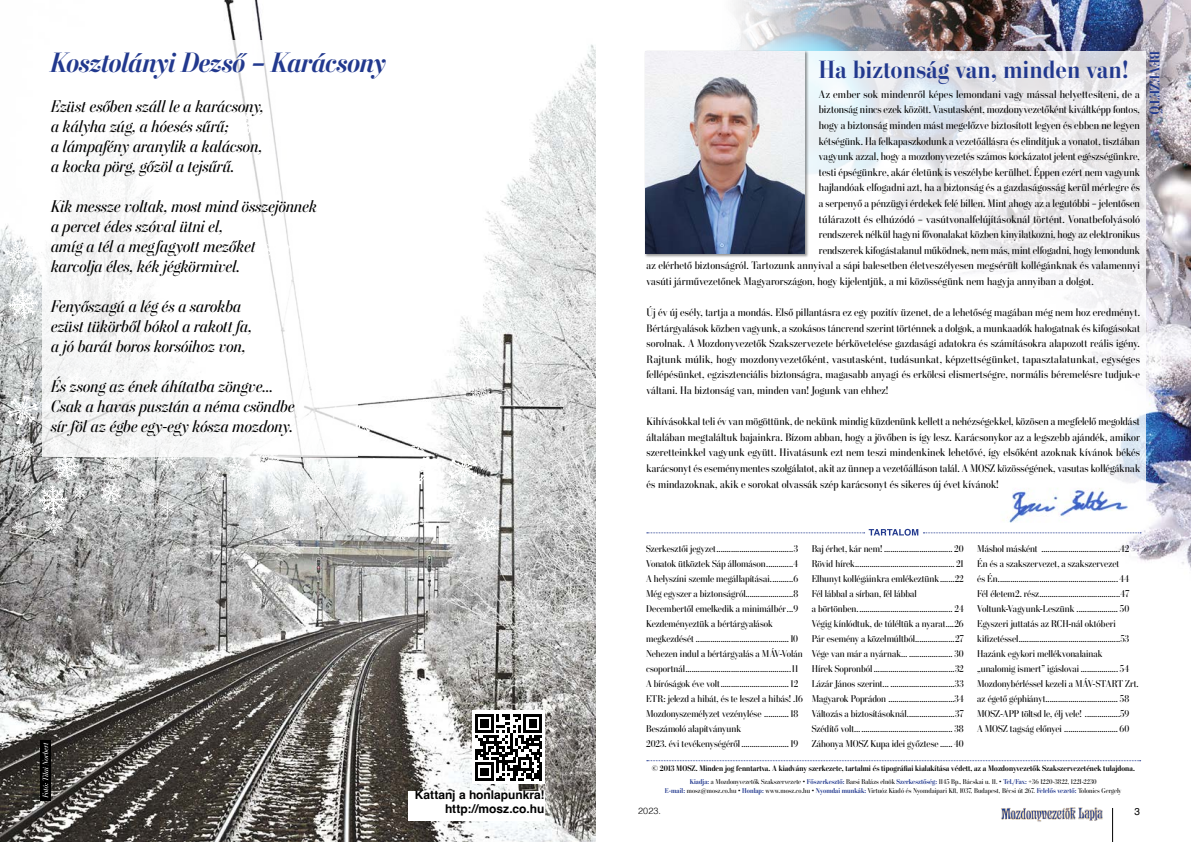
<style>
.page{position:relative;width:1191px;height:842px;background:#fff}
.page>*{position:absolute;margin:0;border:0;box-sizing:border-box;transform-origin:0 0}
.t1{font:italic 700 28px "Stilson Display M";letter-spacing:.005em;color:#22398e}
.t2{font:700 25px "Stilson Display M";letter-spacing:.025em;color:#22398e}
.t3{font:italic 17px/20px "Stilson Display M";letter-spacing:.01em;color:#000}
.t4{font:700 14px "Stilson Display M";letter-spacing:.005em;color:#22398e}
.t5{font:700 12px/14.4px "Helvetica";color:#000;text-align:right}
.t6{font:11px/15.6px "Stilson Display M";letter-spacing:.005em;color:#000;text-align:justify}
.t7{font:10px "Helvetica";color:#000}
.t8{font:9.9px/15px "Stilson Display M";color:#000}
.t9{font:300 9px "Helvetica";color:#000}
.t10{font:700 8px "Stilson Display M";letter-spacing:.01em;color:#000}
.t11{font:7px/9px "Stilson Display M";letter-spacing:.01em;color:#000;text-align:center}
.s1{font-weight:700;color:#22398e}
</style>
<div class="page">
<hr style="left:1112px;top:808px;width:1px;height:34px;background:#000">
<img style="left:1001px;top:807px;width:102px;height:15px">
<img style="left:734px;top:0;width:457px;height:568px">
<svg style="left:734px;top:51px;width:411px;height:452px"></svg>
<img style="left:0;top:0;width:595px;height:842px">
<svg style="left:374px;top:82px;width:5px;height:5px"></svg>
<svg style="left:434px;top:119px;width:6px;height:7px"></svg>
<svg style="left:361px;top:136px;width:7px;height:7px"></svg>
<svg style="left:40px;top:69px;width:3px;height:12px"></svg>
<svg style="left:469px;top:87px;width:16px;height:16px"></svg>
<svg style="left:4px;top:158px;width:504px;height:385px"></svg>
<img style="left:1000px;top:488px;width:134px;height:34px">
<svg style="left:647px;top:760px;width:493px;height:1px"></svg>
<div style="left:644px;top:50px;width:164px;height:208px;background:#000;opacity:.41"></div>
<img style="left:645px;top:51px;width:159px;height:203px">
<div style="left:472px;top:710px;width:72px;height:74px;background:#fff"></div>
<svg style="left:475px;top:714px;width:67px;height:67px"></svg>
<div style="left:408px;top:791px;width:136px;height:30px;background:#fff"></div>
<div style="left:43px;top:40px;width:315px;height:416px;background:#fff"></div>
<svg style="left:40px;top:740px;width:11px;height:60px"></svg>
<svg style="left:43px;top:742px;width:5px;height:56px"></svg>
<svg style="left:647px;top:529px;width:494px;height:7px"></svg>
<h1 class="t1" style="left:51px;top:46px;width:337px">Kosztolányi Dezső – Karácsony</h1>
<h3 class="t3" style="left:51px;top:96px;width:214px">Ezüst esőben száll le a karácsony, a kályha zúg, a hóesés sűrű;<br>a lámpafény aranylik a kalácson, a kocka pörg, gőzöl a tejsűrű.</h3>
<h3 class="t3" style="left:51px;top:196px;width:267px">Kik messze voltak, most mind összejönnek a percet édes szóval ütni el,<br>amíg a tél a megfagyott mezőket<br>karcolja éles, kék jégkörmivel.</h3>
<h3 class="t3" style="left:51px;top:296px;width:202px">Fenyőszagú a lég és a sarokba ezüst tükörből bókol a rakott fa, a jó barát boros korsóihoz von,</h3>
<h3 class="t3" style="left:51px;top:376px;width:245px">És zsong az ének áhítatba zöngve…<br>Csak a havas pusztán a néma csöndbe sír föl az égbe egy-egy kósza mozdony.</h3>
<p class="t5" style="left:415px;top:789px;width:131px">Kattanj a honlapunkra! http://mosz.co.hu</p>
<h2 class="t2" style="left:819px;top:55px;width:311px">Ha biztonság van, minden van!</h2>
<p class="t6" style="left:819px;top:86px;width:322px">Az ember sok mindenről képes lemondani vagy mással helyettesíteni, de a</p>
<p class="t6" style="left:819px;top:102px;width:322px">biztonság nincs ezek között. Vasutasként, mozdonyvezetőként kiváltképp fontos,</p>
<p class="t6" style="left:819px;top:118px;width:322px">hogy a biztonság minden mást megelőzve biztosított legyen és ebben ne legyen</p>
<p class="t6" style="left:819px;top:133px;width:322px">kétségünk. Ha felkapaszkodunk a vezetőállásra és elindítjuk a vonatot, tisztában</p>
<p class="t6" style="left:819px;top:149px;width:322px">vagyunk azzal, hogy a mozdonyvezetés számos kockázatot jelent egészségünkre,</p>
<p class="t6" style="left:819px;top:164px;width:322px">testi épségünkre, akár életünk is veszélybe kerülhet. Éppen ezért nem vagyunk</p>
<p class="t6" style="left:819px;top:180px;width:322px">hajlandóak elfogadni azt, ha a biztonság és a gazdaságosság kerül mérlegre és</p>
<p class="t6" style="left:819px;top:195px;width:322px">a serpenyő a pénzügyi érdekek felé billen. Mint ahogy az a legutóbbi – jelentősen</p>
<p class="t6" style="left:819px;top:211px;width:322px">túlárazott és elhúzódó – vasútvonalfelújításoknál történt. Vonatbefolyásoló</p>
<p class="t6" style="left:819px;top:227px;width:322px">rendszerek nélkül hagyni fővonalakat közben kinyilatkozni, hogy az elektronikus</p>
<p class="t6" style="left:819px;top:242px;width:322px">rendszerek kifogástalanul működnek, nem más, mint elfogadni, hogy lemondunk</p>
<p class="t6" style="left:646px;top:258px;width:495px">az elérhető biztonságról. Tartozunk annyival a sápi balesetben életveszélyesen megsérült kollégánknak és valamennyi</p>
<p class="t6" style="left:646px;top:273px;width:449px">vasúti járművezetőnek Magyarországon, hogy kijelentjük, a mi közösségünk nem hagyja annyiban a dolgot.</p>
<p class="t6" style="left:646px;top:305px;width:495px">Új év új esély, tartja a mondás. Első pillantásra ez egy pozitív üzenet, de a lehetőség magában még nem hoz eredményt.<br>Bértárgyalások közben vagyunk, a szokásos táncrend szerint történnek a dolgok, a munkaadók halogatnak és kifogásokat sorolnak. A Mozdonyvezetők Szakszervezete bérkövetelése gazdasági adatokra és számításokra alapozott reális igény.<br>Rajtunk múlik, hogy mozdonyvezetőként, vasutasként, tudásunkat, képzettségünket, tapasztalatunkat, egységes fellépésünket, egzisztenciális biztonságra, magasabb anyagi és erkölcsi elismertségre, normális béremelésre tudjuk-e váltani. Ha biztonság van, minden van! Jogunk van ehhez!</p>
<p class="t6" style="left:646px;top:414px;width:495px">Kihívásokkal teli év van mögöttünk, de nekünk mindig küzdenünk kellett a nehézségekkel, közösen a megfelelő megoldást általában megtaláltuk bajainkra. Bízom abban, hogy a jövőben is így lesz. Karácsonykor az a legszebb ajándék, amikor szeretteinkkel vagyunk együtt. Hivatásunk ezt nem teszi mindenkinek lehetővé, így elsőként azoknak kívánok békés karácsonyt és eseménymentes szolgálatot, akit az ünnep a vezetőálláson talál. A MOSZ közösségének, vasutas kollégáknak és mindazoknak, akik e sorokat olvassák szép karácsonyt és sikeres új évet kívánok!</p>
<p class="t4" style="left:1162px;top:51px;width:65px;rotate:90deg">BEVEZETŐ</p>
<p class="t8" style="left:646px;top:541px;width:158px">Szerkesztői jegyzet.....................................3<br>Vonatok ütköztek Sáp állomáson.............4<br>A helyszíni szemle megállapításai...........6<br>Még egyszer a biztonságról.......................8<br>Decembertől emelkedik a minimálbér...9<br>Kezdeményeztük a bértárgyalások megkezdését .............................................10<br>Nehezen indul a bértárgyalás a MÁV-Volán csoportnál...................................................11<br>A bíróságok éve volt.................................12<br>ETR: jelezd a hibát, és te leszel a hibás! .16<br>Mozdonyszemélyzet vezénylése ............18<br>Beszámoló alapítványunk<br>2023. évi tevékenységéről .......................19</p>
<p class="t8" style="left:811px;top:541px;width:154px">Baj érhet, kár nem! ................................. 20<br>Rövid hírek................................................ 21<br>Elhunyt kollégáinkra emlékeztünk.......22<br>Fél lábbal a sírban, fél lábbal<br>a börtönben.............................................. 24<br>Végig kínlódtuk, de túléltük a nyarat….26<br>Pár esemény a közelmúltból...................27<br>Vége van már a nyárnak… ..................... 30<br>Hírek Sopronból .......................................32<br>Lázár János szerint... ...............................33<br>Magyarok Poprádon ................................34<br>Változás a biztosításoknál.......................37<br>Szédítő volt…............................................ 38<br>Záhonya MOSZ Kupa idei győztese ...... 40</p>
<p class="t8" style="left:977px;top:541px;width:163px">Máshol másként ......................................42<br>Én és a szakszervezet, a szakszervezet<br>és Én.......................................................... 44<br>Fél életem2. rész.......................................47<br>Voltunk-Vagyunk-Leszünk .................... 50<br>Egyszeri juttatás az RCH-nál októberi kifizetéssel.................................................53<br>Hazánk egykori mellékvonalainak „unalomig ismert” igáslovai .................. 54<br>Mozdonybérléssel kezeli a MÁV-START Zrt. az égető géphiányt................................... 58<br>MOSZ-APP töltsd le, élj vele! .................59<br>A MOSZ tagság előnyei .......................... 60</p>
<p class="t10" style="left:652px;top:764px;width:484px">© 2013 MOSZ. Minden jog fenntartva. A kiadvány szerkezete, tartalmi és tipográfiai kialakítása védett, az a Mozdonyvezetők Szakszervezetének tulajdona.</p>
<p class="t11" style="left:665px;top:777px;width:458px"><span class="s1">Kiadja:</span> a Mozdonyvezetők Szakszervezete • <span class="s1">Főszerkesztő:</span> Barsi Balázs elnök <span class="s1">Szerkesztőség:</span> 1145 Bp., Bácskai u. 11. • <span class="s1">Tel./Fax:</span> +36 1220-3822, 1221-2230<br><span class="s1">E-mail:</span> mosz@mosz.co.hu • <span class="s1">Honlap:</span> www.mosz.co.hu • <span class="s1">Nyomdai munkák:</span> Virtuóz Kiadó és Nyomdaipari Kft, 1037, Budapest, Bécsi út 267. <span class="s1">Felelős vezető:</span> Tolonics Gergely</p>
<p class="t9" style="left:638px;top:803px;width:25px">2023.</p>
<p class="t7" style="left:1134px;top:804px;width:7px">3</p>
</div>
